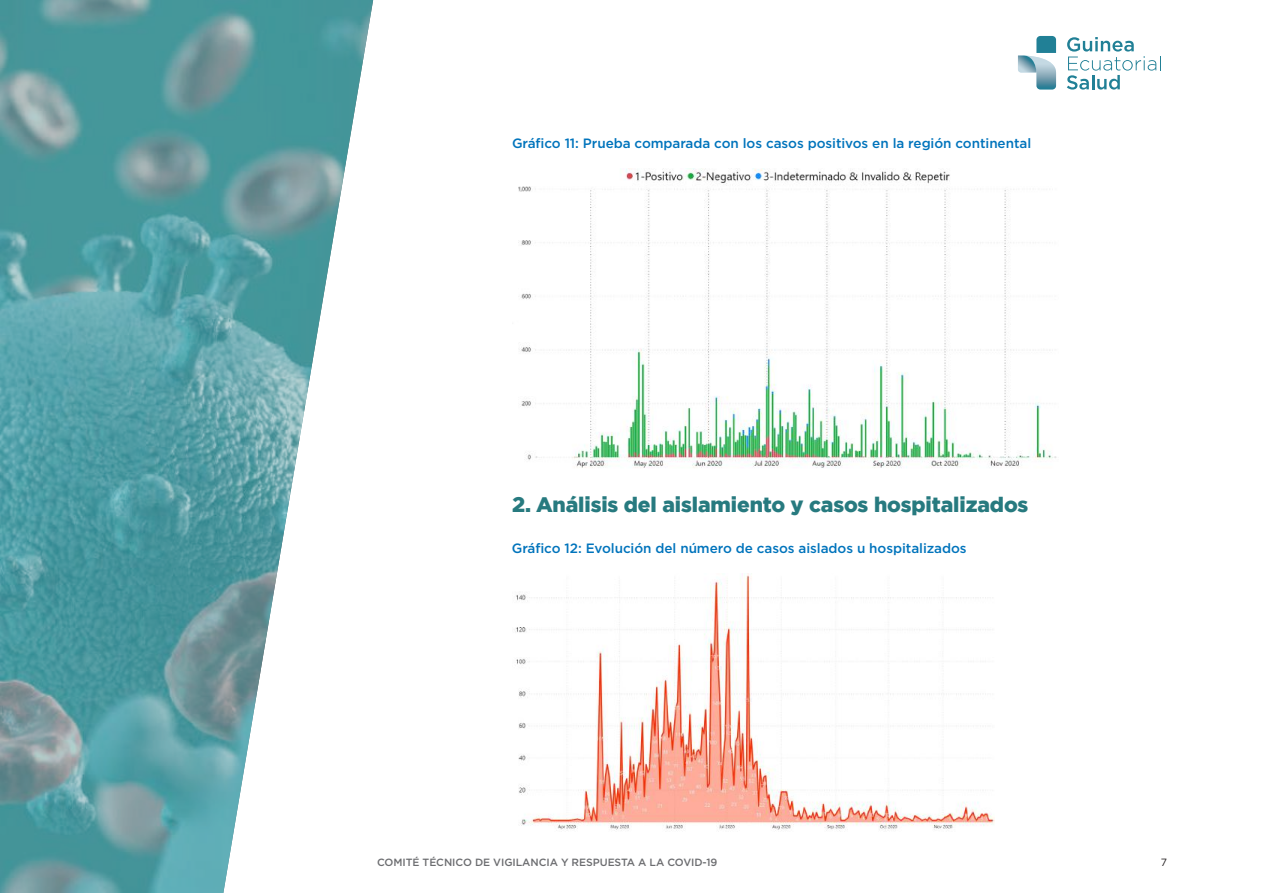
<style>
.page{position:relative;width:1263px;height:893px;background:#fff}
.page>*{position:absolute;margin:0;border:0;box-sizing:border-box;transform-origin:0 0}
.t1{font:900 21px "Gotham";letter-spacing:-.005em;color:#277a7f}
.t2{font:500 13.5px "Gotham";letter-spacing:-.005em;color:#0174bc}
.t3{font:500 10.5px "Gotham";letter-spacing:-.005em;color:#6c6d70}
.t4{font:10.5px "Gotham";color:#231f20}
</style>
<div class="page">
<svg style="left:1018px;top:36px;width:39px;height:54px"></svg>
<img style="left:1024px;top:56px;width:12px;height:16px">
<svg style="left:1067px;top:37px;width:94px;height:53px"></svg>
<img style="left:0;top:0;width:373px;height:893px">
<img style="left:518px;top:168px;width:539px;height:300px">
<img style="left:515px;top:573px;width:480px;height:258px">
<p class="t2" style="left:512px;top:134px;width:521px">Gráfico 11: Prueba comparada con los casos positivos en la región continental</p>
<h1 class="t1" style="left:512px;top:496px;width:518px">2. Análisis del aislamiento y casos hospitalizados</h1>
<p class="t2" style="left:512px;top:539px;width:456px">Gráfico 12: Evolución del número de casos aislados u hospitalizados</p>
<p class="t3" style="left:377px;top:856px;width:342px">COMITÉ TÉCNICO DE VIGILANCIA Y RESPUESTA A LA COVID-19</p>
<p class="t4" style="left:1161px;top:856px;width:8px">7</p>
</div>
